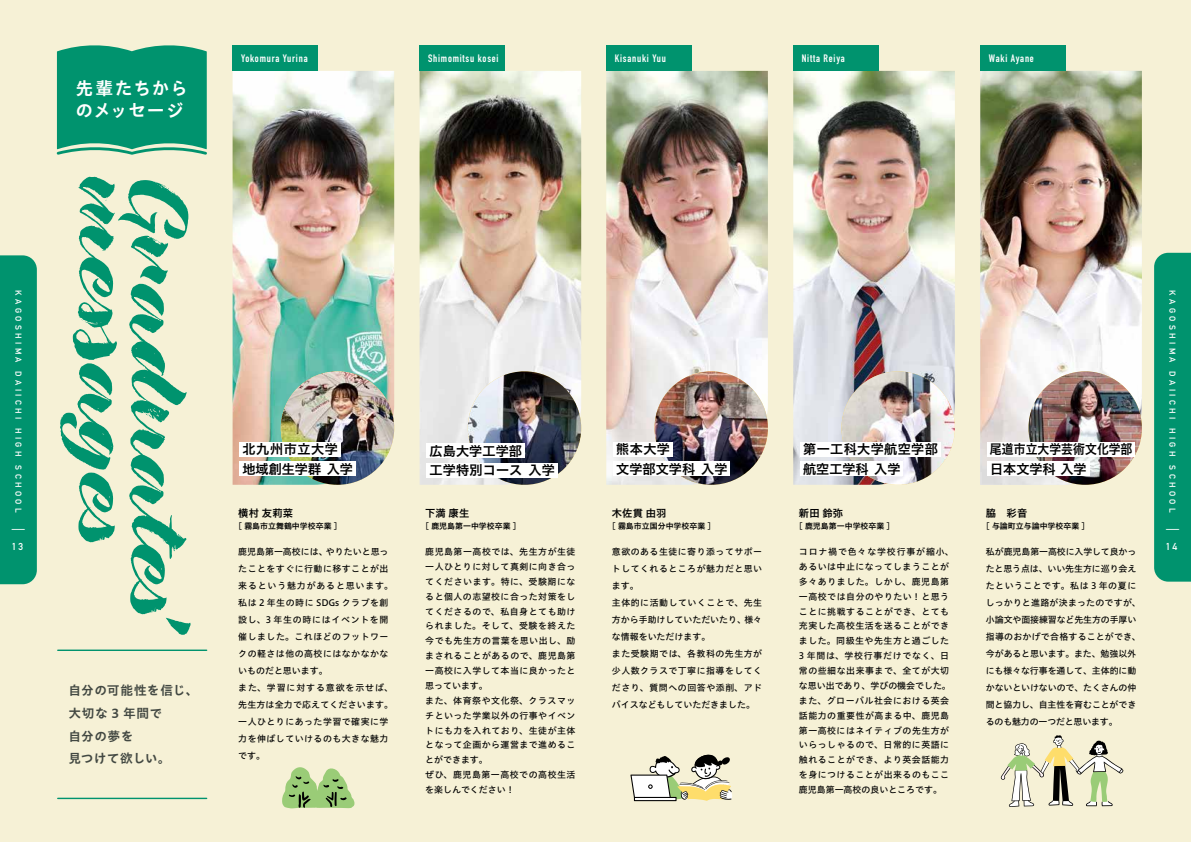
<style>
.page{position:relative;width:1191px;height:842px;background:#f6f1d6}
.page>*{position:absolute;margin:0;border:0;box-sizing:border-box;transform-origin:0 0}
.t1{font:81.5px "Rough Love";color:#00936e}
.t2{font:700 17.9px/22.3px "P Aoto Gothic Std N";letter-spacing:.035em;color:#fff}
.t3{font:300 17.7px "Koz Go Pr 6 N";color:#fff}
.t4{font:13.1px/19.5px "Hira Kaku Pro W6";letter-spacing:.01em;color:#000}
.t5{font:13.1px/19.5px "Hira Kaku Pro W6";letter-spacing:.01em;color:#000;scale:.9 1}
.t6{font:13.1px/19.5px "Hira Kaku Pro W6";letter-spacing:.03em;color:#000}
.t7{font:700 12.8px/22.7px "P Aoto Gothic Std N";letter-spacing:.03em;color:#424842}
.t8{font:700 10.6px "DIN Condensed";letter-spacing:.075em;color:#fff}
.t9{font:10.3px "Hiragino UD Sans Std N W6";letter-spacing:.02em;color:#000}
.t10{font:700 9.9px "DIN Alternate";color:#fff}
.t11{font:8.9px/14.9px "Hiragino UD Sans Std W5";letter-spacing:.055em;color:#000}
.t12{font:8.9px/17px "Hiragino UD Sans Std W5";letter-spacing:-.01em;color:#000}
.t13{font:700 8.5px "DIN Alternate";letter-spacing:.4em;color:#fff}
.t14{font:7.9px "Hiragino UD Sans Std N W6";color:#000}
</style>
<div class="page">
<img style="left:419px;top:71px;width:162px;height:414px">
<img style="left:468px;top:371px;width:113px;height:114px;border-radius:57px">
<img style="left:606px;top:71px;width:162px;height:414px">
<img style="left:233px;top:71px;width:161px;height:414px">
<div style="left:233px;top:46px;width:85px;height:25px;background:#00936e"></div>
<img style="left:654px;top:371px;width:114px;height:114px;border-radius:57px">
<img style="left:793px;top:71px;width:162px;height:414px">
<img style="left:980px;top:71px;width:161px;height:414px">
<div style="left:419px;top:46px;width:85px;height:25px;background:#00936e"></div>
<div style="left:606px;top:46px;width:85px;height:25px;background:#00936e"></div>
<div style="left:793px;top:46px;width:85px;height:25px;background:#00936e"></div>
<div style="left:980px;top:46px;width:85px;height:25px;background:#00936e"></div>
<svg style="left:56px;top:45px;width:151px;height:110px"></svg>
<hr style="left:58px;top:649px;width:149px;height:2px;background:#00936e">
<hr style="left:58px;top:798px;width:149px;height:1px;background:#00936e">
<div style="left:613px;top:442px;width:60px;height:14px;background:#fff"></div>
<div style="left:613px;top:462px;width:117px;height:14px;background:#fff"></div>
<div style="left:427px;top:444px;width:98px;height:14px;background:#fff"></div>
<div style="left:427px;top:463px;width:130px;height:14px;background:#fff"></div>
<img style="left:281px;top:371px;width:113px;height:114px;border-radius:57px">
<div style="left:240px;top:442px;width:101px;height:14px;background:#fff"></div>
<div style="left:240px;top:462px;width:116px;height:14px;background:#fff"></div>
<img style="left:841px;top:371px;width:114px;height:114px;border-radius:57px">
<img style="left:1028px;top:371px;width:113px;height:114px;border-radius:57px">
<div style="left:987px;top:442px;width:147px;height:14px;background:#fff"></div>
<div style="left:987px;top:462px;width:102px;height:14px;background:#fff"></div>
<div style="left:800px;top:442px;width:140px;height:14px;background:#fff"></div>
<div style="left:800px;top:462px;width:103px;height:14px;background:#fff"></div>
<svg style="left:1000px;top:735px;width:123px;height:72px"></svg>
<svg style="left:630px;top:754px;width:102px;height:47px"></svg>
<svg style="left:282px;top:767px;width:72px;height:41px"></svg>
<div style="left:0;top:255px;width:37px;height:329px;background:#00936e"></div>
<div style="left:1154px;top:253px;width:37px;height:329px;background:#00936e"></div>
<p class="t13" style="left:25px;top:290px;width:224px;rotate:90deg">KAGOSHIMA DAIICHI HIGH SCHOOL</p>
<h3 class="t3" style="left:10px;top:519px;width:17px">−</h3>
<p class="t10" style="left:12px;top:539px;width:13px">13</p>
<h2 class="t2" style="left:76px;top:78px;width:114px">先輩たちからのメッセージ</h2>
<h1 class="t1" style="left:158px;top:179px;width:383px;rotate:90deg">messages</h1>
<h1 class="t1" style="left:210px;top:179px;width:458px;rotate:90deg">Graduates'</h1>
<h3 class="t7" style="left:68px;top:679px;width:132px">自分の可能性を信じ、大切な 3 年間で<br>自分の夢を<br>見つけて欲しい。</h3>
<p class="t8" style="left:241px;top:51px;width:68px">Yokomura Yurina</p>
<p class="t8" style="left:428px;top:51px;width:72px">Shimomitsu kosei</p>
<p class="t8" style="left:615px;top:51px;width:53px">Kisanuki Yuu</p>
<p class="t8" style="left:801px;top:51px;width:44px">Nitta Reiya</p>
<p class="t8" style="left:988px;top:51px;width:47px">Waki Ayane</p>
<h3 class="t4" style="left:616px;top:439px;width:113px">熊本大学<br>文学部文学科 入学</h3>
<h3 class="t6" style="left:803px;top:439px;width:136px">第一工科大学航空学部航空工学科 入学</h3>
<h3 class="t4" style="left:242px;top:439px;width:112px">北九州市立大学地域創生学群 入学</h3>
<h3 class="t5" style="left:990px;top:439px;width:160px">尾道市立大学芸術文化学部日本文学科 入学</h3>
<h3 class="t4" style="left:429px;top:441px;width:127px">広島大学工学部<br>工学特別コース 入学</h3>
<p class="t9" style="left:238px;top:505px;width:56px">横村 友莉菜</p>
<p class="t14" style="left:234px;top:520px;width:109px">［ 霧島市立舞鶴中学校卒業 ］</p>
<p class="t11" style="left:238px;top:543px;width:156px;line-height:17px">鹿児島第一高校には、やりたいと思ったことをすぐに行動に移すことが出来るという魅力があると思います。私は 2 年生の時に SDGs クラブを創設し、3 年生の時にはイベントを開催しました。これほどのフットワークの軽さは他の高校にはなかなかないものだと思います。<br>また、学習に対する意欲を示せば、先生方は全力で応えてくださいます。一人ひとりにあった学習で確実に学力を伸ばしていけるのも大きな魅力です。</p>
<p class="t9" style="left:425px;top:505px;width:46px">下満 康生</p>
<p class="t14" style="left:421px;top:520px;width:101px">［ 鹿児島第一中学校卒業 ］</p>
<p class="t11" style="left:425px;top:544px;width:152px">鹿児島第一高校では、先生方が生徒一人ひとりに対して真剣に向き合ってくださいます。特に、受験期になると個人の志望校に合った対策をしてくださるので、私自身とても助けられました。そして、受験を終えた今でも先生方の言葉を思い出し、励まされることがあるので、鹿児島第一高校に入学して本当に良かったと思っています。<br>また、体育祭や文化祭、クラスマッチといった学業以外の行事やイベントにも力を入れており、生徒が主体となって企画から運営まで進めることができます。<br>ぜひ、鹿児島第一高校での高校生活を楽しんでください！</p>
<p class="t9" style="left:612px;top:505px;width:56px">木佐貫 由羽</p>
<p class="t14" style="left:608px;top:520px;width:109px">［ 霧島市立国分中学校卒業 ］</p>
<p class="t11" style="left:612px;top:543px;width:152px;line-height:17px">意欲のある生徒に寄り添ってサポートしてくれるところが魅力だと思います。<br>主体的に活動していくことで、先生方から手助けしていただいたり、様々な情報をいただけます。<br>また受験期では、各教科の先生方が少人数クラスで丁寧に指導をしてくださり、質問への回答や添削、アドバイスなどもしていただきました。</p>
<p class="t9" style="left:799px;top:505px;width:46px">新田 鈴弥</p>
<p class="t14" style="left:795px;top:520px;width:101px">［ 鹿児島第一中学校卒業 ］</p>
<p class="t11" style="left:799px;top:544px;width:156px">コロナ禍で色々な学校行事が縮小、あるいは中止になってしまうことが多々ありました。しかし、鹿児島第一高校では自分のやりたい！と思うことに挑戦することができ、とても充実した高校生活を送ることができました。同級生や先生方と過ごした<br>3 年間は、学校行事だけでなく、日常の些細な出来事まで、全てが大切な思い出であり、学びの機会でした。また、グローバル社会における英会話能力の重要性が高まる中、鹿児島第一高校にはネイティブの先生方がいらっしゃるので、日常的に英語に触れることができ、より英会話能力を身につけることが出来るのもここ鹿児島第一高校の良いところです。</p>
<p class="t9" style="left:986px;top:505px;width:43px">脇　彩音</p>
<p class="t14" style="left:982px;top:520px;width:109px">［ 与論町立与論中学校卒業 ］</p>
<p class="t12" style="left:985px;top:543px;width:157px">私が鹿児島第一高校に入学して良かったと思う点は、いい先生方に巡り会えたということです。私は 3 年の夏にしっかりと進路が決まったのですが、小論文や面接練習など先生方の手厚い指導のおかげで合格することができ、今があると思います。また、勉強以外にも様々な行事を通して、主体的に動かないといけないので、たくさんの仲間と協力し、自主性を育むことができるのも魅力の一つだと思います。</p>
<p class="t13" style="left:1179px;top:290px;width:224px;rotate:90deg">KAGOSHIMA DAIICHI HIGH SCHOOL</p>
<h3 class="t3" style="left:1163px;top:519px;width:17px">−</h3>
<p class="t10" style="left:1165px;top:539px;width:13px">14</p>
</div>
